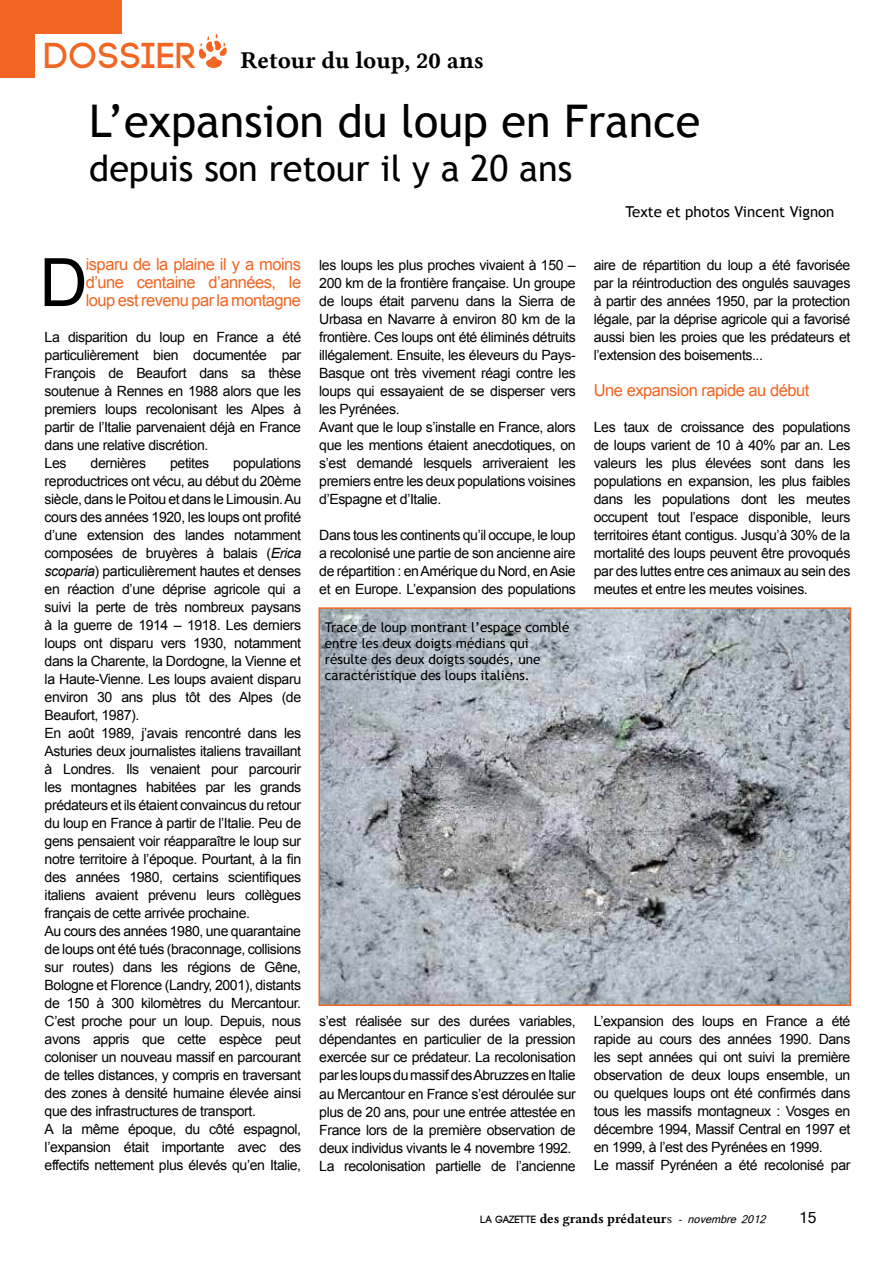
<style>
.page{position:relative;width:893px;height:1263px;background:#fff}
.page>*{position:absolute;margin:0;border:0;box-sizing:border-box;transform-origin:0 0}
.t1{font:66.75px "Arial";color:#000}
.t2{font:45px "Trebuchet MS";color:#000}
.t3{font:36px "Trebuchet MS";color:#000}
.t4{font:700 36px "Code";letter-spacing:.05em;color:#f26522}
.t5{font:24px "Lin Libertine B";color:#000}
.t6{font:16.5px/18px "Arial";letter-spacing:-.03em;color:#f26522;text-align:justify}
.t7{font:15px "Trebuchet MS";color:#000}
.t8{font:15px "Mangal";color:#000}
.t9{font:14.1px/18px "Arial";letter-spacing:-.03em;color:#000}
.t10{font:13.5px/16.2px "Trebuchet MS";color:#000}
.t11{font:13.5px "Lin Libertine B";color:#000}
.s1{font-style:italic}
.s2{font-family:"Code";font-weight:700;font-size:10.5px}
.s3{font-family:"Lin Libertine"}
.s4{font-family:"Mangal";font-size:10.5px}
.s5{font-family:"Mangal";font-style:italic;font-size:10.5px}
</style>
<div class="page">
<hr style="left:0;top:0;width:1px;height:1263px;background:#f26522">
<div style="left:0;top:0;width:35px;height:78px;background:#f26522"></div>
<div style="left:0;top:0;width:121px;height:34px;background:#f26522"></div>
<svg style="left:198px;top:34px;width:29px;height:34px"></svg>
<img style="left:321px;top:610px;width:527px;height:393px">
<div style="left:318px;top:607px;width:533px;height:399px;border:2px solid #f26522"></div>
<h3 class="t4" style="left:45px;top:34px;width:152px">DOSSIER</h3>
<h3 class="t5" style="left:240px;top:51px;width:245px">Retour du loup, 20 ans</h3>
<h2 class="t2" style="left:89px;top:102px;width:612px">L’expansion du loup en France</h2>
<h3 class="t3" style="left:89px;top:152px;width:484px">depuis son retour il y a 20 ans</h3>
<p class="t7" style="left:625px;top:205px;width:211px">Texte et photos Vincent Vignon</p>
<h1 class="t1" style="left:39px;top:257px;width:50px">D</h1>
<p class="t6" style="left:86px;top:257px;width:217px">isparu de la plaine il y a moins d’une centaine d’années, le loup est revenu par la montagne</p>
<p class="t9" style="left:45px;top:329px;width:258px">La disparition du loup en France a été particulièrement bien documentée par François de Beaufort dans sa thèse soutenue à Rennes en 1988 alors que les premiers loups recolonisant les Alpes à partir de l’Italie parvenaient déjà en France dans une relative discrétion.<br>Les</p>
<p class="t9" style="left:91px;top:455px;width:57px">dernières</p>
<p class="t9" style="left:170px;top:455px;width:41px">petites</p>
<p class="t9" style="left:45px;top:455px;width:258px;text-indent:189px">populations reproductrices ont vécu, au début du 20ème siècle, dans le Poitou et dans le Limousin. Au cours des années 1920, les loups ont pro昀椀té d’une extension des landes notamment composées de bruyères à balais (<span class="s1">Erica scoparia</span>) particulièrement hautes et denses en réaction d’une déprise agricole qui a suivi la perte de très nombreux paysans à la guerre de 1914 – 1918. Les derniers loups ont disparu vers 1930, notamment dans la Charente, la Dordogne, la Vienne et la Haute-Vienne. Les loups avaient disparu environ 30 ans plus tôt des Alpes (de Beaufort, 1987).<br>En août 1989, j’avais rencontré dans les Asturies deux journalistes italiens travaillant à Londres. Ils venaient pour parcourir les montagnes habitées par les grands prédateurs et ils étaient convaincus du retour du loup en France à partir de l’Italie. Peu de gens pensaient voir réapparaître le loup sur notre territoire à l’époque. Pourtant, à la 昀椀n des années 1980, certains scienti昀椀ques italiens avaient prévenu leurs collègues français de cette arrivée prochaine.<br>Au cours des années 1980, une quarantaine de loups ont été tués (braconnage, collisions sur routes) dans les régions de Gêne, Bologne et Florence (Landry, 2001), distants de 150 à 300 kilomètres du Mercantour.<br>C’est proche pour un loup. Depuis, nous avons appris que cette espèce peut coloniser un nouveau massif en parcourant de telles distances, y compris en traversant des zones à densité humaine élevée ainsi que des infrastructures de transport.<br>A la même époque, du côté espagnol, l’expansion était importante avec des effectifs nettement plus élevés qu’en Italie,</p>
<p class="t9" style="left:319px;top:258px;width:258px">les loups les plus proches vivaient à 150 – 200 km de la frontière française. Un groupe de loups était parvenu dans la Sierra de Urbasa en Navarre à environ 80 km de la frontière. Ces loups ont été éliminés détruits illégalement. Ensuite, les éleveurs du Pays-Basque ont très vivement réagi contre les loups qui essayaient de se disperser vers les Pyrénées.<br>Avant que le loup s’installe en France, alors que les mentions étaient anecdotiques, on s’est demandé lesquels arriveraient les premiers entre les deux populations voisines d’Espagne et d’Italie.</p>
<p class="t9" style="left:319px;top:528px;width:258px;text-align:justify">Dans tous les continents qu’il occupe, le loup a recolonisé une partie de son ancienne aire de répartition : en Amérique du Nord, en Asie et en Europe. L’expansion des populations</p>
<p class="t10" style="left:325px;top:620px;width:246px">Trace de loup montrant l’espace comblé entre les deux doigts médians qui résulte des deux doigts soudés, une caractéristique des loups italiens.</p>
<p class="t9" style="left:594px;top:258px;width:258px;text-align:justify">aire de répartition du loup a été favorisée par la réintroduction des ongulés sauvages à partir des années 1950, par la protection légale, par la déprise agricole qui a favorisé aussi bien les proies que les prédateurs et l’extension des boisements...</p>
<p class="t6" style="left:594px;top:383px;width:217px">Une expansion rapide au début</p>
<p class="t9" style="left:594px;top:419px;width:258px;text-align:justify">Les taux de croissance des populations de loups varient de 10 à 40% par an. Les valeurs les plus élevées sont dans les populations en expansion, les plus faibles dans les populations dont les meutes occupent tout l’espace disponible, leurs territoires étant contigus. Jusqu’à 30% de la mortalité des loups peuvent être provoqués par des luttes entre ces animaux au sein des meutes et entre les meutes voisines.</p>
<p class="t9" style="left:319px;top:1014px;width:258px">s’est réalisée sur des durées variables, dépendantes en particulier de la pression exercée sur ce prédateur. La recolonisation par les loups du massif des Abruzzes en Italie au Mercantour en France s’est déroulée sur plus de 20 ans, pour une entrée attestée en France lors de la première observation de deux individus vivants le 4 novembre 1992.<br>La recolonisation partielle de l’ancienne</p>
<p class="t9" style="left:594px;top:1013px;width:258px">L’expansion des loups en France a été rapide au cours des années 1990. Dans les sept années qui ont suivi la première observation de deux loups ensemble, un ou quelques loups ont été con昀椀rmés dans tous les massifs montagneux : Vosges en décembre 1994, Massif Central en 1997 et en 1999, à l’est des Pyrénées en 1999.<br>Le massif Pyrénéen a été recolonisé par</p>
<p class="t11" style="left:480px;top:1214px;width:289px"><span class="s2">LA GAZETTE</span> des grands prédateur<span class="s3">s</span> <span class="s4">-</span> <span class="s5">novembre 2012</span></p>
<p class="t8" style="left:799px;top:1212px;width:19px">15</p>
</div>
